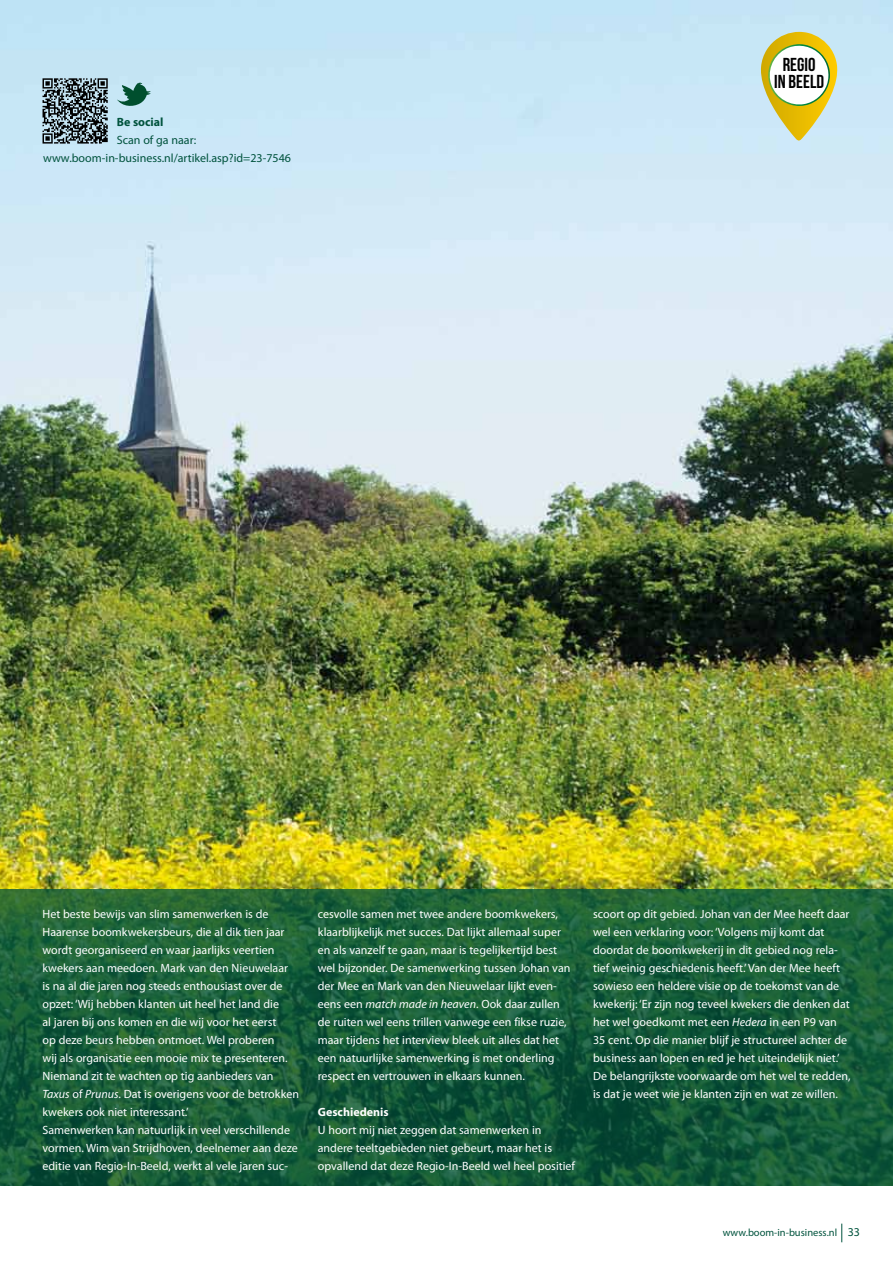
<style>
.page{position:relative;width:893px;height:1263px;background:#fff}
.page>*{position:absolute;margin:0;border:0;box-sizing:border-box;transform-origin:0 0}
.t1{font:18.75px/16.8px "Bebas Neue";color:#000;text-align:center}
.t2{font:12px/18px "Myriad Pro";color:#fff}
.t3{font:12px/18px "Myriad Pro";color:#00533d}
.t4{font:700 12px "Myriad Pro";color:#fff}
.t5{font:700 12px "Myriad Pro";color:#00533d}
.t6{font:10.5px "Myriad Pro";color:#00533d}
.s1{font-style:italic}
.s2{font-size:12px}
</style>
<div class="page">
<svg style="left:841px;top:1223px;width:1px;height:19px"></svg>
<img style="left:0;top:0;width:893px;height:889px">
<svg style="left:761px;top:32px;width:77px;height:109px"></svg>
<svg style="left:0;top:889px;width:893px;height:297px;background:#175b38"></svg>
<svg style="left:43px;top:78px;width:65px;height:66px;background:#5e6e75"></svg>
<svg style="left:117px;top:82px;width:34px;height:24px"></svg>
<p class="t5" style="left:117px;top:114px;width:48px">Be social</p>
<p class="t3" style="left:43px;top:131px;width:249px;text-indent:74px">Scan of ga naar: www.boom-in-business.nl/artikel.asp?id=23-7546</p>
<h1 class="t1" style="left:774px;top:56px;width:51px">REGIO<br>IN BEELD</h1>
<p class="t2" style="left:43px;top:905px;width:258px">Het beste bewijs van slim samenwerken is de Haarense boomkwekersbeurs, die al dik tien jaar wordt georganiseerd en waar jaarlijks veertien kwekers aan meedoen. Mark van den Nieuwelaar<br>is na al die jaren nog steeds enthousiast over de opzet: ‘Wij hebben klanten uit heel het land die<br>al jaren bij ons komen en die wij voor het eerst<br>op deze beurs hebben ontmoet. Wel proberen<br>wij als organisatie een mooie mix te presenteren.<br>Niemand zit te wachten op tig aanbieders van <span class="s1">Taxus</span> of <span class="s1">Prunus</span>. Dat is overigens voor de betrokken kwekers ook niet interessant.’<br>Samenwerken kan natuurlijk in veel verschillende vormen. Wim van Strijdhoven, deelnemer aan deze editie van Regio-In-Beeld, werkt al vele jaren suc-</p>
<p class="t2" style="left:318px;top:905px;width:254px">cesvolle samen met twee andere boomkwekers, klaarblijkelijk met succes. Dat lijkt allemaal super en als vanzelf te gaan, maar is tegelijkertijd best wel bijzonder. De samenwerking tussen Johan van der Mee en Mark van den Nieuwelaar lijkt even&shy;eens een <span class="s1">match made in heaven</span>. Ook daar zullen de ruiten wel eens trillen vanwege een fikse ruzie, maar tijdens het interview bleek uit alles dat het een natuurlijke samenwerking is met onderling respect en vertrouwen in elkaars kunnen.</p>
<p class="t4" style="left:318px;top:1104px;width:72px">Geschiedenis</p>
<p class="t2" style="left:318px;top:1121px;width:259px">U hoort mij niet zeggen dat samenwerken in andere teeltgebieden niet gebeurt, maar het is opvallend dat deze Regio-In-Beeld wel heel positief</p>
<p class="t2" style="left:593px;top:905px;width:259px">scoort op dit gebied. Johan van der Mee heeft daar wel een verklaring voor: ‘Volgens mij komt dat doordat de boomkwekerij in dit gebied nog rela&shy;tief weinig geschiedenis heeft.’ Van der Mee heeft sowieso een heldere visie op de toekomst van de kwekerij: ‘Er zijn nog teveel kwekers die denken dat het wel goedkomt met een <span class="s1">Hedera</span> in een P9 van 35 cent. Op die manier blijf je structureel achter de business aan lopen en red je het uiteindelijk niet.’ De belangrijkste voorwaarde om het wel te redden, is dat je weet wie je klanten zijn en wat ze willen.</p>
<p class="t6" style="left:723px;top:1226px;width:139px">www.boom-in-business.nl <span class="s2">33</span></p>
</div>
